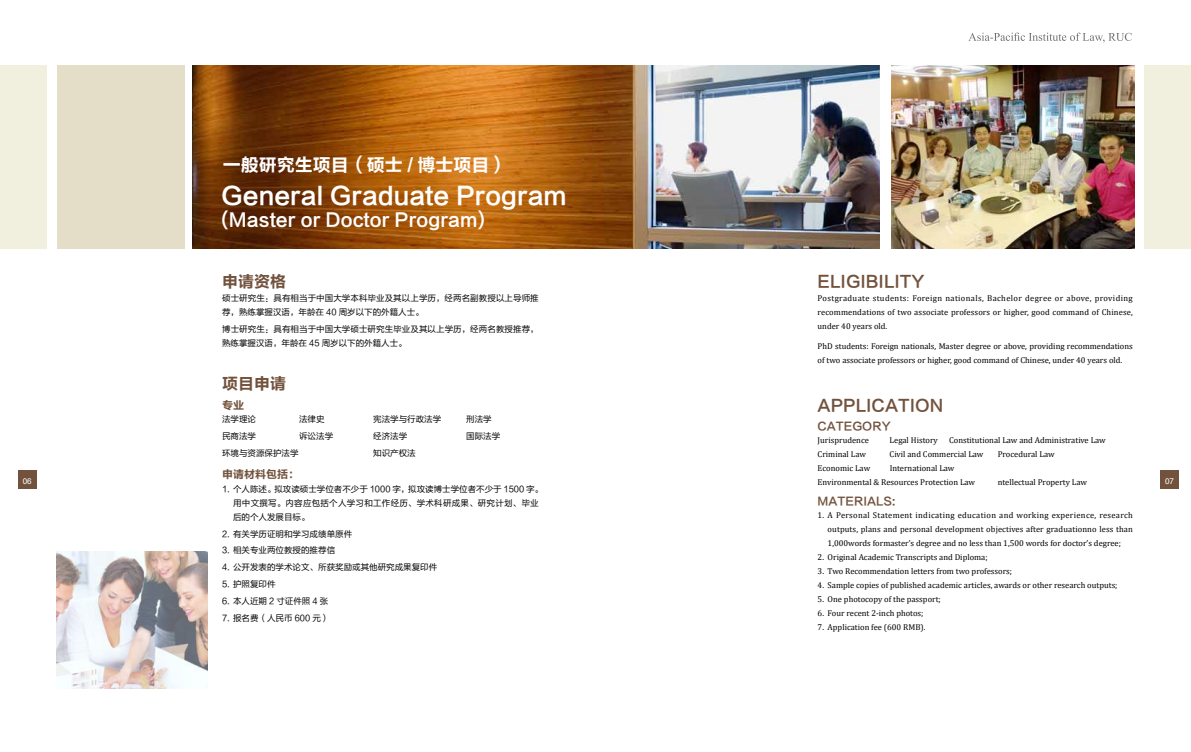
<style>
.page{position:relative;width:1191px;height:752px;background:#fff}
.page>*{position:absolute;margin:0;border:0;box-sizing:border-box;transform-origin:0 0}
.t1{font:24px "FZLTCHJW GB1 0";color:#fff}
.t2{font:18px "FZLTCHJW GB1 0";color:#fff}
.t3{font:16px "FZLTCHJW GB1 0";color:#72523d}
.t4{font:11px "FZLTCHJW GB1 0";color:#72523d}
.t5{font:8.5px/14px "Cambria";color:#000;text-align:justify}
.t6{font:8.5px/14px "FZLTHJW GB1 0";color:#000}
.t7{font:8px "CT Hei Ti SF";color:#fff}
</style>
<div class="page">
<img style="left:193px;top:65px;width:686px;height:183px">
<img style="left:891px;top:65px;width:243px;height:183px">
<div style="left:0;top:65px;width:47px;height:183px;background:#f1efdd"></div>
<div style="left:1144px;top:65px;width:47px;height:183px;background:#f1efdd"></div>
<div style="left:57px;top:65px;width:127px;height:183px;background:#e4ddc8"></div>
<img style="left:57px;top:551px;width:151px;height:136px">
<svg style="left:968px;top:33px;width:163px;height:10px"></svg>
<div style="left:1159px;top:469px;width:19px;height:19px;background:#72523d"></div>
<div style="left:18px;top:469px;width:19px;height:19px;background:#72523d"></div>
<h2 class="t2" style="left:223px;top:155px;width:286px">一般研究生项目（硕士 / 博士项目）</h2>
<h1 class="t1" style="left:221px;top:182px;width:347px">General Graduate Program</h1>
<h2 class="t2" style="left:221px;top:210px;width:265px">(Master or Doctor Program)</h2>
<h3 class="t3" style="left:222px;top:272px;width:65px">申请资格</h3>
<p class="t6" style="left:222px;top:291px;width:318px">硕士研究生：具有相当于中国大学本科毕业及其以上学历，经两名副教授以上导师推荐，熟练掌握汉语，年龄在 40 周岁以下的外籍人士。</p>
<p class="t6" style="left:222px;top:322px;width:318px">博士研究生：具有相当于中国大学硕士研究生毕业及其以上学历，经两名教授推荐，熟练掌握汉语，年龄在 45 周岁以下的外籍人士。</p>
<h3 class="t3" style="left:222px;top:375px;width:65px">项目申请</h3>
<p class="t4" style="left:222px;top:398px;width:23px">专业</p>
<p class="t6" style="left:222px;top:412px;width:35px">法学理论</p>
<p class="t6" style="left:299px;top:412px;width:27px">法律史</p>
<p class="t6" style="left:373px;top:412px;width:69px">宪法学与行政法学</p>
<p class="t6" style="left:466px;top:412px;width:27px">刑法学</p>
<p class="t6" style="left:222px;top:429px;width:35px">民商法学</p>
<p class="t6" style="left:299px;top:429px;width:35px">诉讼法学</p>
<p class="t6" style="left:373px;top:429px;width:35px">经济法学</p>
<p class="t6" style="left:466px;top:429px;width:35px">国际法学</p>
<p class="t6" style="left:222px;top:446px;width:78px">环境与资源保护法学</p>
<p class="t6" style="left:373px;top:446px;width:44px">知识产权法</p>
<p class="t4" style="left:222px;top:468px;width:78px">申请材料包括：</p>
<p class="t6" style="left:233px;top:481px;width:311px;text-indent:-11px">1. 个人陈述。拟攻读硕士学位者不少于 1000 字，拟攻读博士学位者不少于 1500 字。用中文撰写。内容应包括个人学习和工作经历、学术科研成果、研究计划、毕业后的个人发展目标。</p>
<p class="t6" style="left:222px;top:526px;width:131px">2. 有关学历证明和学习成绩单原件</p>
<p class="t6" style="left:222px;top:543px;width:114px">3. 相关专业两位教授的推荐信</p>
<p class="t6" style="left:222px;top:560px;width:216px">4. 公开发表的学术论文、所获奖励或其他研究成果复印件</p>
<p class="t6" style="left:222px;top:577px;width:55px">5. 护照复印件</p>
<p class="t6" style="left:222px;top:594px;width:108px">6. 本人近期 2 寸证件照 4 张</p>
<p class="t6" style="left:222px;top:611px;width:109px">7. 报名费（人民币 600 元）</p>
<h3 class="t3" style="left:817px;top:272px;width:108px">ELIGIBILITY</h3>
<p class="t5" style="left:817px;top:291px;width:317px">Postgraduate students: Foreign nationals, Bachelor degree or above, providing recommendations of two associate professors or higher, good command of Chinese, under 40 years old.</p>
<p class="t5" style="left:817px;top:338px;width:317px">PhD students: Foreign nationals, Master degree or above, providing recommendations of two associate professors or higher, good command of Chinese, under 40 years old.</p>
<h3 class="t3" style="left:817px;top:396px;width:127px">APPLICATION</h3>
<p class="t4" style="left:817px;top:419px;width:74px">CATEGORY</p>
<p class="t5" style="left:817px;top:433px;width:53px">Jurisprudence</p>
<p class="t5" style="left:889px;top:433px;width:50px">Legal History</p>
<p class="t5" style="left:949px;top:433px;width:158px">Constitutional Law and Administrative Law</p>
<p class="t5" style="left:817px;top:447px;width:50px">Criminal Law</p>
<p class="t5" style="left:889px;top:447px;width:95px">Civil and Commercial Law</p>
<p class="t5" style="left:997px;top:447px;width:58px">Procedural Law</p>
<p class="t5" style="left:817px;top:461px;width:54px">Economic Law</p>
<p class="t5" style="left:817px;top:461px;width:159px;text-indent:72px">International Law<br>Environmental &amp; Resources Protection Law</p>
<p class="t7" style="left:23px;top:476px;width:10px">06</p>
<p class="t7" style="left:1165px;top:476px;width:10px">07</p>
<p class="t5" style="left:997px;top:475px;width:91px">ntellectual Property Law</p>
<p class="t4" style="left:817px;top:494px;width:80px">MATERIALS:</p>
<p class="t5" style="left:827px;top:508px;width:307px;text-indent:-10px">1. A Personal Statement indicating education and working experience, research outputs, plans and personal development objectives after graduationno less than 1,000words formaster’s degree and no less than 1,500 words for doctor’s degree;</p>
<p class="t5" style="left:817px;top:550px;width:171px">2. Original Academic Transcripts and Diploma;</p>
<p class="t5" style="left:817px;top:564px;width:196px">3. Two Recommendation letters from two professors;</p>
<p class="t5" style="left:817px;top:578px;width:301px">4. Sample copies of published academic articles, awards or other research outputs;</p>
<p class="t5" style="left:817px;top:592px;width:125px">5. One photocopy of the passport;</p>
<p class="t5" style="left:817px;top:606px;width:107px">6. Four recent 2-inch photos;</p>
<p class="t5" style="left:817px;top:620px;width:109px">7. Application fee (600 RMB).</p>
</div>
